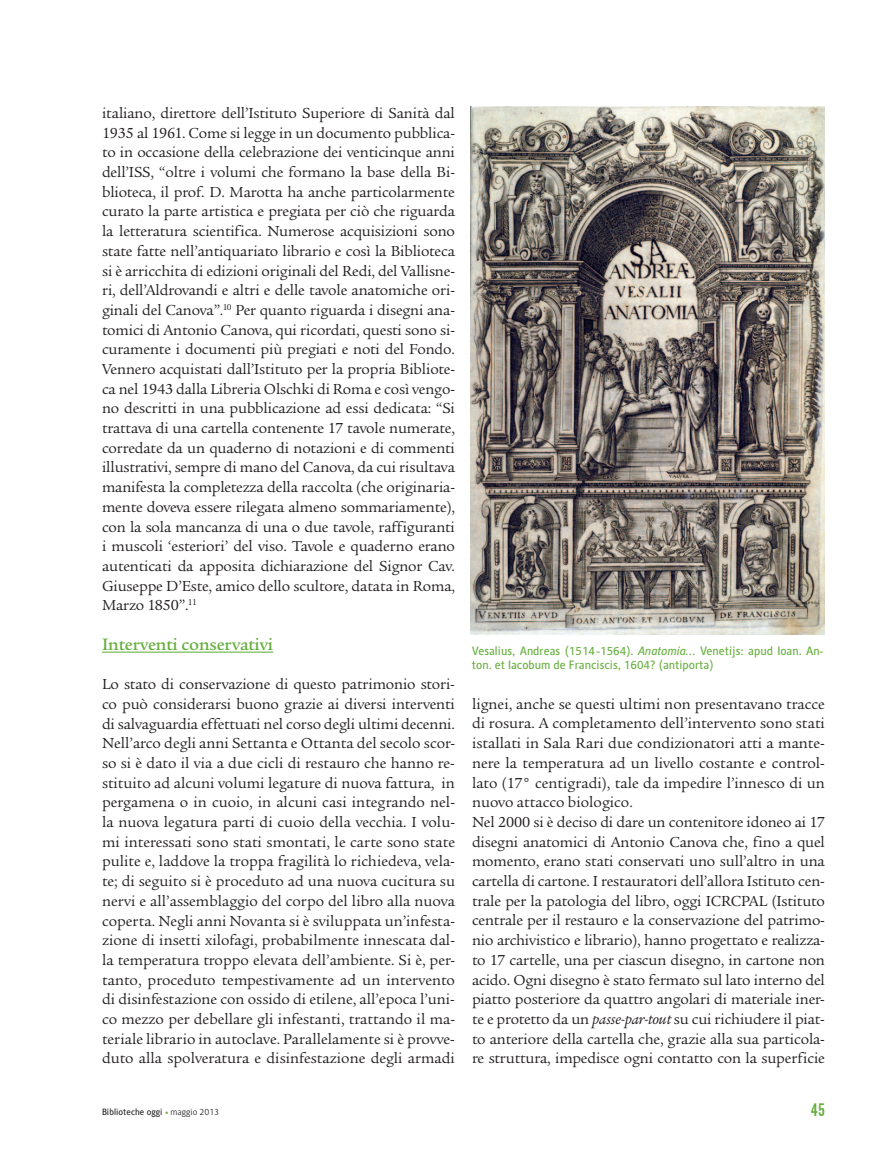
<style>
.page{position:relative;width:893px;height:1149px;background:#fff}
.page>*{position:absolute;margin:0;border:0;box-sizing:border-box;transform-origin:0 0}
.t1{font:500 18px "Legacy Ser ITC";letter-spacing:-.01em;color:#66ae3d}
.t2{font:18px "Alternate Gothic No 2 BT";color:#66ae3d}
.t3{font:15.75px/19.6px "Legacy Ser ITC";letter-spacing:-.01em;color:#231f20;text-align:justify}
.t4{font:12px/14.4px "Alber";color:#66ae3d}
.t5{font:9px "Alber";color:#231f20}
.s1{font-style:italic}
.s2{font-weight:700;font-style:italic;color:#66ae3d}
.s3{font-weight:300}
</style>
<div class="page">
<hr style="left:102px;top:651px;width:171px;height:1px;background:#66ae3d">
<img style="left:471px;top:106px;width:354px;height:528px">
<p class="t3" style="left:102px;top:103px;width:354px">italiano, direttore dell’Istituto Superiore di Sanità dal 1935 al 1961. Come si legge in un documento pubblica&shy;to in occasione della celebrazione dei venticinque anni dell’ISS, “oltre i volumi che formano la base della Bi&shy;blioteca, il prof. D. Marotta ha anche particolarmente curato la parte artistica e pregiata per ciò che riguarda la letteratura scientifica. Numerose acquisizioni sono state fatte nell’antiquariato librario e così la Biblioteca si è arricchita di edizioni originali del Redi, del Vallisne&shy;ri, dell’Aldrovandi e altri e delle tavole anatomiche ori&shy;ginali del Canova”.<sup>10</sup> Per quanto riguarda i disegni ana&shy;tomici di Antonio Canova, qui ricordati, questi sono si&shy;curamente i documenti più pregiati e noti del Fondo.<br>Vennero acquistati dall’Istituto per la propria Bibliote&shy;ca nel 1943 dalla Libreria Olschki di Roma e così vengo&shy;no descritti in una pubblicazione ad essi dedicata: “Si trattava di una cartella contenente 17 tavole numerate, corredate da un quaderno di notazioni e di commenti illustrativi, sempre di mano del Canova, da cui risultava manifesta la completezza della raccolta (che originaria&shy;mente doveva essere rilegata almeno sommariamente), con la sola mancanza di una o due tavole, raffiguranti i muscoli ‘esteriori’ del viso. Tavole e quaderno erano autenticati da apposita dichiarazione del Signor Cav.<br>Giuseppe D’Este, amico dello scultore, datata in Roma, Marzo 1850”.<sup>11</sup></p>
<p class="t1" style="left:102px;top:633px;width:173px">Interventi conservativi</p>
<p class="t3" style="left:102px;top:674px;width:354px">Lo stato di conservazione di questo patrimonio stori&shy;co può considerarsi buono grazie ai diversi interventi di salvaguardia effettuati nel corso degli ultimi decenni.<br>Nell’arco degli anni Settanta e Ottanta del secolo scor&shy;so si è dato il via a due cicli di restauro che hanno re&shy;stituito ad alcuni volumi legature di nuova fattura, in pergamena o in cuoio, in alcuni casi integrando nel&shy;la nuova legatura parti di cuoio della vecchia. I volu&shy;mi interessati sono stati smontati, le carte sono state pulite e, laddove la troppa fragilità lo richiedeva, vela&shy;te; di seguito si è proceduto ad una nuova cucitura su nervi e all’assemblaggio del corpo del libro alla nuova coperta. Negli anni Novanta si è sviluppata un’infesta&shy;zione di insetti xilofagi, probabilmente innescata dal&shy;la temperatura troppo elevata dell’ambiente. Si è, per&shy;tanto, proceduto tempestivamente ad un intervento di disinfestazione con ossido di etilene, all’epoca l’uni&shy;co mezzo per debellare gli infestanti, trattando il ma&shy;teriale librario in autoclave. Parallelamente si è provve&shy;duto alla spolveratura e disinfestazione degli armadi</p>
<p class="t4" style="left:472px;top:643px;width:353px">Vesalius, Andreas (1514-1564). <span class="s1">Anatomia…</span> Venetijs: apud Ioan. An&shy;ton. et Iacobum de Franciscis, 1604? (antiporta)</p>
<p class="t3" style="left:472px;top:693px;width:354px;text-align:left">lignei, anche se questi ultimi non presentavano tracce di rosura. A completamento dell’intervento sono stati istallati in Sala Rari due condizionatori atti a mante&shy;nere la temperatura ad un livello costante e control&shy;lato (17° centigradi), tale da impedire l’innesco di un nuovo attacco biologico.<br>Nel 2000 si è deciso di dare un contenitore idoneo ai 17 disegni anatomici di Antonio Canova che, fino a quel momento, erano stati conservati uno sull’altro in una cartella di cartone. I restauratori dell’allora Istituto cen&shy;trale per la patologia del libro, oggi ICRCPAL (Istituto centrale per il restauro e la conservazione del patrimo&shy;nio archivistico e librario), hanno progettato e realizza&shy;to 17 cartelle, una per ciascun disegno, in cartone non acido. Ogni disegno è stato fermato sul lato interno del piatto posteriore da quattro angolari di materiale iner&shy;te e protetto da un <span class="s1">passe-par-tout</span> su cui richiudere il piat&shy;to anteriore della cartella che, grazie alla sua particola&shy;re struttura, impedisce ogni contatto con la superficie</p>
<p class="t5" style="left:102px;top:1106px;width:119px">Biblioteche oggi <span class="s2">•</span> <span class="s3">maggio 2013</span></p>
<p class="t2" style="left:811px;top:1099px;width:16px">45</p>
</div>
